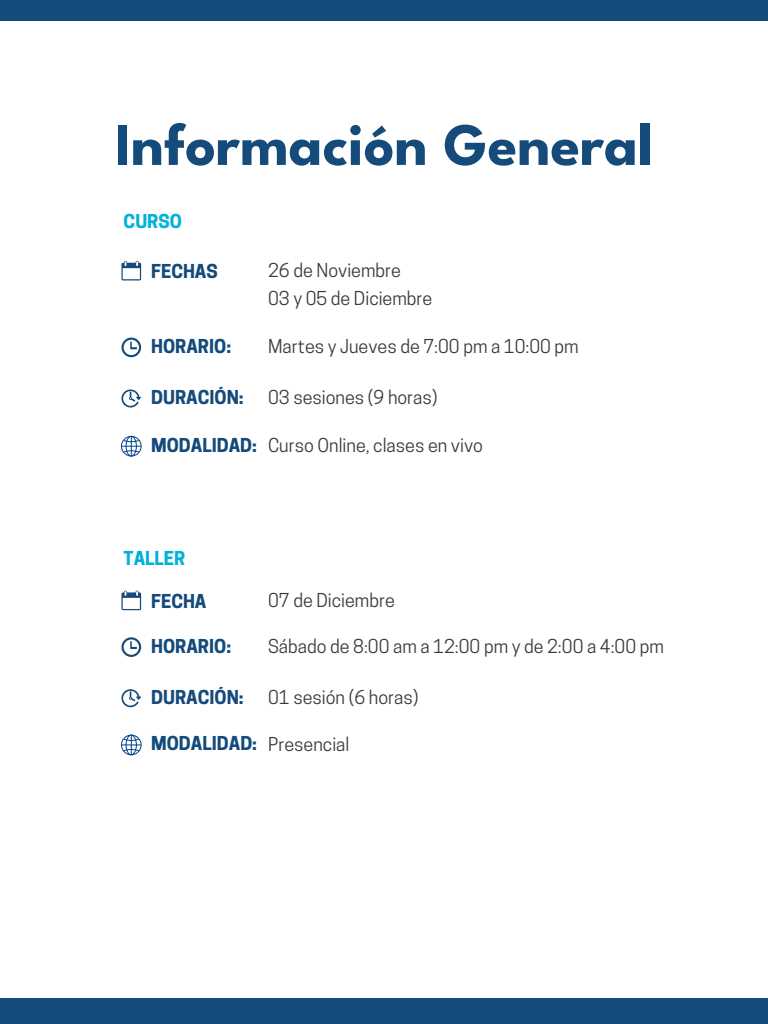
<style>
.page{position:relative;width:768px;height:1024px;background:#fff}
.page>*{position:absolute;margin:0;border:0;box-sizing:border-box;transform-origin:0 0}
.t1{font:700 60px "League Spartan";color:#154b7a}
.t2{font:18px/27.4px "Cooper Hewitt";color:#3a3a39}
.t3{font:700 18px "Cooper Hewitt";color:#154b7a}
.t4{font:700 18px "Cooper Hewitt";color:#00b1d8}
.s1{font-weight:400;color:#3a3a39}
</style>
<div class="page">
<svg style="left:121px;top:261px;width:20px;height:19px"></svg>
<svg style="left:121px;top:338px;width:20px;height:19px"></svg>
<div style="left:121px;top:436px;width:21px;height:21px;border:1px solid #004388;border-radius:50%"></div>
<svg style="left:121px;top:436px;width:20px;height:20px"></svg>
<div style="left:126px;top:436px;width:11px;height:21px;border:1px solid #004388;border-radius:50%"></div>
<div style="left:121px;top:735px;width:21px;height:20px;border:1px solid #004388;border-radius:50%"></div>
<svg style="left:121px;top:735px;width:20px;height:20px"></svg>
<div style="left:126px;top:735px;width:11px;height:20px;border:1px solid #004388;border-radius:50%"></div>
<svg style="left:121px;top:389px;width:20px;height:19px"></svg>
<svg style="left:121px;top:591px;width:20px;height:19px"></svg>
<svg style="left:121px;top:637px;width:20px;height:20px"></svg>
<svg style="left:121px;top:689px;width:20px;height:19px"></svg>
<div style="left:0;top:0;width:768px;height:21px;background:#154b7a"></div>
<div style="left:0;top:999px;width:768px;height:25px;background:#154b7a"></div>
<h1 class="t1" style="left:115px;top:98px;width:540px">Información General</h1>
<p class="t4" style="left:124px;top:211px;width:60px">CURSO</p>
<p class="t3" style="left:151px;top:261px;width:68px">FECHAS</p>
<p class="t2" style="left:268px;top:257px;width:166px">26 de Noviembre<br>03 y 05 de Diciembre</p>
<p class="t3" style="left:151px;top:335px;width:82px">HORARIO:</p>
<p class="t2" style="left:268px;top:332px;width:312px">Martes y Jueves de 7:00 pm a 10:00 pm</p>
<p class="t3" style="left:151px;top:387px;width:94px">DURACIÓN:</p>
<p class="t2" style="left:268px;top:384px;width:171px">03 sesiones (9 horas)</p>
<p class="t3" style="left:151px;top:434px;width:107px">MODALIDAD:</p>
<p class="t2" style="left:268px;top:431px;width:216px">Curso Online, clases en vivo</p>
<p class="t4" style="left:124px;top:548px;width:63px">TALLER</p>
<p class="t3" style="left:151px;top:590px;width:57px">FECHA</p>
<p class="t2" style="left:268px;top:587px;width:128px">07 de Diciembre</p>
<p class="t3" style="left:151px;top:635px;width:82px">HORARIO:</p>
<p class="t2" style="left:268px;top:632px;width:397px">Sábado de 8:00 am a 12:00 pm y de 2:00 a 4:00 pm</p>
<p class="t3" style="left:151px;top:687px;width:94px">DURACIÓN:</p>
<p class="t2" style="left:268px;top:683px;width:152px">01 sesión (6 horas)</p>
<p class="t3" style="left:151px;top:733px;width:200px">MODALIDAD: <span class="s1">Presencial</span></p>
</div>
